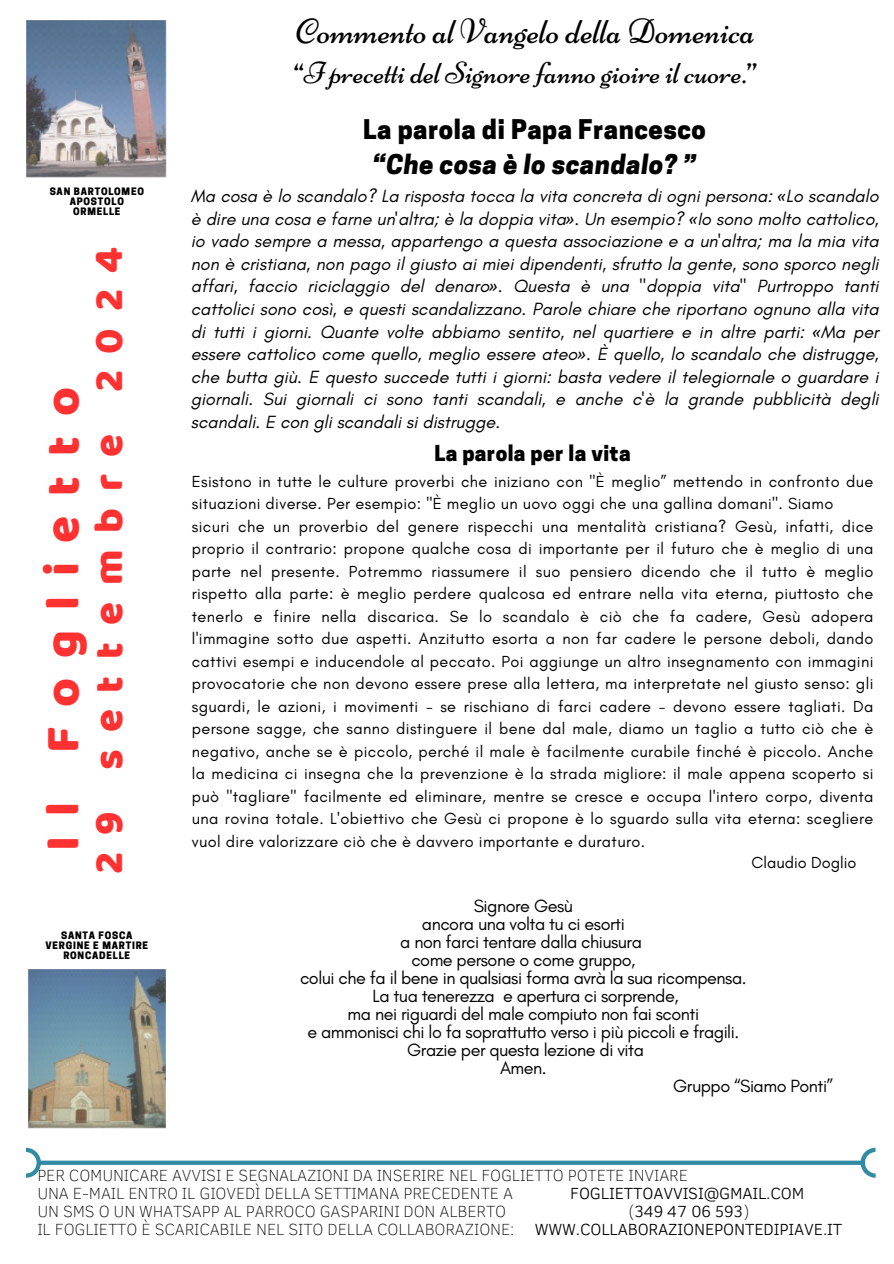
<style>
.page{position:relative;width:894px;height:1264px;background:#fff}
.page>*{position:absolute;margin:0;border:0;box-sizing:border-box;transform-origin:0 0}
.t1{font:49.5px "Baloo";letter-spacing:.4em;color:#ff3131}
.t2{font:42px "Baloo";letter-spacing:.4em;color:#ff3131}
.t3{font:35.25px "Niconne";color:#000}
.t4{font:30.75px "Niconne";color:#000}
.t5{font:800 25.5px/34.8px "Cooper Hewitt";letter-spacing:.02em;color:#000;text-align:center}
.t6{font:800 20.7px "Cooper Hewitt";letter-spacing:.02em;color:#000}
.t7{font:italic 18px/22.5px "Glacial Indifference";color:#000;text-align:justify}
.t8{font:18px "Glacial Indifference";letter-spacing:-.025em;color:#000}
.t9{font:100 16.5px/18px "Clear Sans";letter-spacing:-.01em;color:#000}
.t10{font:300 16.5px "Clear Sans";letter-spacing:-.01em;color:#000}
.t11{font:16.35px "Glacial Indifference";letter-spacing:.02em;color:#000}
.t12{font:16.35px "Glacial Indifference";color:#000}
.t13{font:800 9.6px "Cooper Hewitt";letter-spacing:.08em;color:#000}
.s1{font-style:italic}
.s2{font-family:"Noto Sans"}
.s3{font-weight:300}
</style>
<div class="page">
<img style="left:26px;top:20px;width:141px;height:158px">
<img style="left:28px;top:969px;width:137px;height:159px">
<svg style="left:26px;top:1147px;width:849px;height:30px"></svg>
<p class="t13" style="left:50px;top:188px;width:96px">SAN BARTOLOMEO</p>
<p class="t13" style="left:70px;top:198px;width:56px">APOSTOLO</p>
<p class="t13" style="left:73px;top:208px;width:49px">ORMELLE</p>
<p class="t2" style="left:83px;top:874px;width:628px;rotate:-90deg">29 settembre 2024</p>
<p class="t1" style="left:32px;top:851px;width:465px;rotate:-90deg">Il Foglietto</p>
<p class="t13" style="left:61px;top:931px;width:73px">SANTA FOSCA</p>
<h1 class="t13" style="left:45px;top:941px;width:104px">VERGINE E MARTIRE</h1>
<p class="t13" style="left:63px;top:951px;width:68px">RONCADELLE</p>
<p class="t3" style="left:296px;top:10px;width:460px">Commento al Vangelo della Domenica</p>
<p class="t4" style="left:294px;top:54px;width:465px">“I precetti del Signore fanno gioire il cuore.”</p>
<h4 class="t5" style="left:363px;top:116px;width:344px">La parola di Papa Francesco <span class="s1">“Che cosa è lo scandalo? ”</span></h4>
<h4 class="t7" style="left:191px;top:185px;width:689px">Ma cosa è lo scandalo? La risposta tocca la vita concreta di ogni persona: <span class="s2">«</span>Lo scandalo è dire una cosa e farne un'altra; è la doppia vita<span class="s2">»</span>. Un esempio? <span class="s2">«</span>Io sono molto cattolico, io vado sempre a messa, appartengo a questa associazione e a un'altra; ma la mia vita non è cristiana, non pago il giusto ai miei dipendenti, sfrutto la gente, sono sporco negli affari, faccio riciclaggio del denaro<span class="s2">»</span>. Questa è una "doppia vita" Purtroppo tanti cattolici sono così, e questi scandalizzano. Parole chiare che riportano ognuno alla vita di tutti i giorni. Quante volte abbiamo sentito, nel quartiere e in altre parti: <span class="s2">«</span>Ma per essere cattolico come quello, meglio essere ateo<span class="s2">»</span>. È quello, lo scandalo che distrugge, che butta giù. E questo succede tutti i giorni: basta vedere il telegiornale o guardare i giornali. Sui giornali ci sono tanti scandali, e anche c'è la grande pubblicità degli scandali. E con gli scandali si distrugge.</h4>
<h4 class="t6" style="left:434px;top:445px;width:198px">La parola per la vita</h4>
<h4 class="t11" style="left:192px;top:471px;width:683px">Esistono in tutte le culture proverbi che iniziano con "È meglio” mettendo in confronto due</h4>
<h4 class="t11" style="left:192px;top:493px;width:643px">situazioni diverse. Per esempio: "È meglio un uovo oggi che una gallina domani". Siamo</h4>
<h4 class="t11" style="left:192px;top:516px;width:683px">sicuri che un proverbio del genere rispecchi una mentalità cristiana? Gesù, infatti, dice</h4>
<h4 class="t11" style="left:192px;top:538px;width:683px">proprio il contrario: propone qualche cosa di importante per il futuro che è meglio di una</h4>
<h4 class="t11" style="left:192px;top:561px;width:683px">parte nel presente. Potremmo riassumere il suo pensiero dicendo che il tutto è meglio</h4>
<h4 class="t11" style="left:192px;top:583px;width:683px">rispetto alla parte: è meglio perdere qualcosa ed entrare nella vita eterna, piuttosto che</h4>
<h4 class="t11" style="left:192px;top:606px;width:683px">tenerlo e finire nella discarica. Se lo scandalo è ciò che fa cadere, Gesù adopera</h4>
<h4 class="t11" style="left:192px;top:628px;width:683px">l'immagine sotto due aspetti. Anzitutto esorta a non far cadere le persone deboli, dando</h4>
<h4 class="t11" style="left:192px;top:651px;width:683px">cattivi esempi e inducendole al peccato. Poi aggiunge un altro insegnamento con immagini</h4>
<h4 class="t11" style="left:192px;top:673px;width:683px">provocatorie che non devono essere prese alla lettera, ma interpretate nel giusto senso: gli</h4>
<h4 class="t11" style="left:192px;top:696px;width:683px">sguardi, le azioni, i movimenti - se rischiano di farci cadere - devono essere tagliati. Da</h4>
<h4 class="t11" style="left:192px;top:718px;width:683px">persone sagge, che sanno distinguere il bene dal male, diamo un taglio a tutto ciò che è</h4>
<h4 class="t11" style="left:192px;top:741px;width:683px">negativo, anche se è piccolo, perché il male è facilmente curabile finché è piccolo. Anche</h4>
<h4 class="t11" style="left:192px;top:763px;width:683px">la medicina ci insegna che la prevenzione è la strada migliore: il male appena scoperto si</h4>
<h4 class="t11" style="left:192px;top:786px;width:683px">può "tagliare" facilmente ed eliminare, mentre se cresce e occupa l'intero corpo, diventa</h4>
<h4 class="t11" style="left:192px;top:808px;width:683px">una rovina totale. L'obiettivo che Gesù ci propone è lo sguardo sulla vita eterna: scegliere</h4>
<h4 class="t11" style="left:192px;top:831px;width:454px">vuol dire valorizzare ciò che è davvero importante e duraturo.</h4>
<h4 class="t12" style="left:751px;top:852px;width:106px">Claudio Doglio</h4>
<h2 class="t8" style="left:473px;top:894px;width:101px">Signore Gesù</h2>
<h2 class="t8" style="left:422px;top:912px;width:204px">ancora una volta tu ci esorti</h2>
<h2 class="t8" style="left:400px;top:930px;width:243px">a non farci tentare dalla chiusura</h2>
<h2 class="t8" style="left:411px;top:948px;width:225px">come persone o come gruppo,</h2>
<h2 class="t8" style="left:300px;top:966px;width:448px">colui che fa il bene in qualsiasi forma avrà la sua ricompensa.</h2>
<h2 class="t8" style="left:372px;top:984px;width:307px">La tua tenerezza e apertura ci sorprende,</h2>
<h2 class="t8" style="left:347px;top:1002px;width:353px">ma nei riguardi del male compiuto non fai sconti</h2>
<h2 class="t8" style="left:307px;top:1020px;width:433px">e ammonisci chi lo fa soprattutto verso i più piccoli e fragili.</h2>
<h2 class="t8" style="left:407px;top:1038px;width:238px">Grazie per questa lezione di vita</h2>
<h2 class="t8" style="left:500px;top:1056px;width:48px">Amen.</h2>
<h2 class="t8" style="left:673px;top:1074px;width:161px">Gruppo “Siamo Ponti”</h2>
<p class="t9" style="left:37px;top:1165px;width:652px">PER COMUNICARE AVVISI E SEGNALAZIONI DA INSERIRE NEL FOGLIETTO POTETE INVIARE<br>UNA E-MAIL ENTRO IL GIOVEDÌ DELLA SETTIMANA PRECEDENTE A</p>
<p class="t10" style="left:570px;top:1181px;width:235px">FOGLIETTOAVVISI@GMAIL.COM</p>
<p class="t9" style="left:37px;top:1201px;width:806px;text-indent:591px">(<span class="s3">349 47 06 593</span>)<br>IL FOGLIETTO È SCARICABILE NEL SITO DELLA COLLABORAZIONE: <span class="s3">WWW.COLLABORAZIONEPONTEDIPIAVE.IT</span></p>
<p class="t9" style="left:37px;top:1201px;width:470px">UN SMS O UN WHATSAPP AL PARROCO GASPARINI DON ALBERTO</p>
</div>
